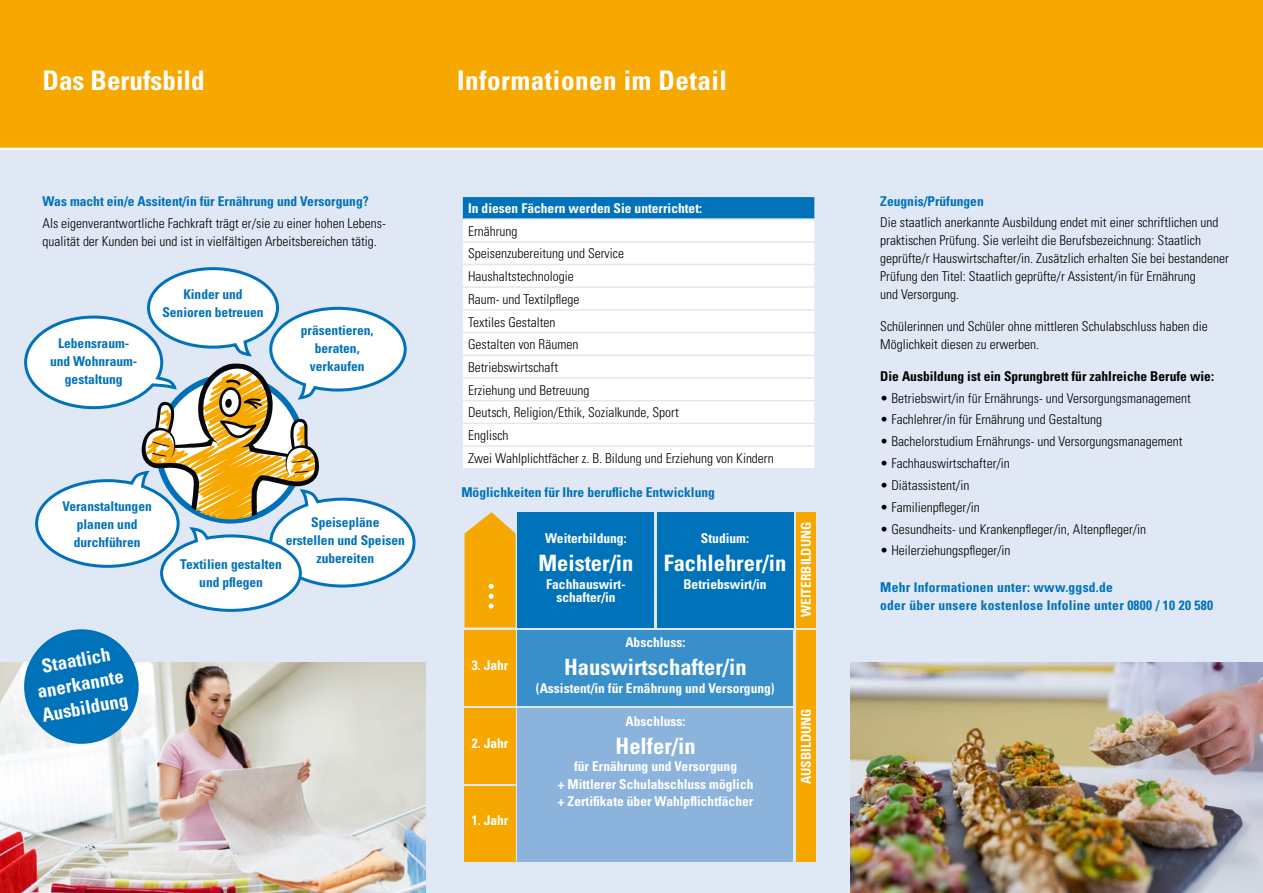
<style>
.page{position:relative;width:1263px;height:893px;background:#fff}
.page>*{position:absolute;margin:0;border:0;box-sizing:border-box;transform-origin:0 0}
.t1{font:700 condensed 27px "Univers";letter-spacing:.02em;color:#fff}
.t2{font:700 condensed 27px "Univers";color:#fff}
.t3{font:700 condensed 22.5px "Univers";color:#fff}
.t4{font:700 condensed 18.9px/24.2px "Univers";color:#fff;text-align:center}
.t5{font:300 condensed 13.5px/22.6px "Univers";color:#000}
.t6{font:700 condensed 13.5px/18px "Univers";color:#0072b9;text-align:center}
.t7{font:700 condensed 13.5px/17.4px "Univers";color:#fff;text-align:center}
.t8{font:700 condensed 13.5px/18px "Univers";letter-spacing:.02em;color:#0072b9}
.t9{font:700 condensed 13.5px "Univers";color:#000}
</style>
<div class="page">
<div style="left:0;top:0;width:1263px;height:149px;background:#f7a800"></div>
<div style="left:0;top:149px;width:1263px;height:744px;background:#dfe8f4"></div>
<img style="left:850px;top:662px;width:413px;height:231px">
<hr style="left:0;top:148px;width:1263px;height:2px;background:#fff">
<div style="left:462px;top:196px;width:353px;height:23px;background:#0072b9"></div>
<div style="left:463px;top:220px;width:351px;height:248px;background:#fff"></div>
<hr style="left:461px;top:196px;width:355px;height:1px;background:#dfe8f4">
<hr style="left:461px;top:218px;width:355px;height:2px;background:#dfe8f4">
<hr style="left:461px;top:241px;width:355px;height:2px;background:#dfe8f4">
<hr style="left:461px;top:264px;width:355px;height:1px;background:#dfe8f4">
<hr style="left:461px;top:286px;width:355px;height:2px;background:#dfe8f4">
<hr style="left:461px;top:309px;width:355px;height:2px;background:#dfe8f4">
<hr style="left:461px;top:332px;width:355px;height:1px;background:#dfe8f4">
<hr style="left:461px;top:354px;width:355px;height:2px;background:#dfe8f4">
<hr style="left:461px;top:377px;width:355px;height:2px;background:#dfe8f4">
<hr style="left:461px;top:400px;width:355px;height:1px;background:#dfe8f4">
<hr style="left:461px;top:423px;width:355px;height:1px;background:#dfe8f4">
<hr style="left:461px;top:445px;width:355px;height:2px;background:#dfe8f4">
<hr style="left:461px;top:197px;width:2px;height:21px;background:#dfe8f4">
<hr style="left:814px;top:197px;width:2px;height:21px;background:#dfe8f4">
<div style="left:518px;top:630px;width:275px;height:76px;background:#388fc9"></div>
<div style="left:518px;top:512px;width:136px;height:115px;background:#0072b9"></div>
<div style="left:657px;top:512px;width:136px;height:115px;background:#0072b9"></div>
<div style="left:464px;top:630px;width:52px;height:76px;background:#f7a800"></div>
<div style="left:518px;top:708px;width:275px;height:83px;background:#8bb3db"></div>
<div style="left:464px;top:708px;width:52px;height:76px;background:#f7a800"></div>
<div style="left:518px;top:787px;width:275px;height:75px;background:#8bb3db"></div>
<div style="left:464px;top:787px;width:52px;height:75px;background:#f7a800"></div>
<div style="left:796px;top:512px;width:20px;height:115px;background:#f7a800"></div>
<div style="left:796px;top:630px;width:20px;height:232px;background:#f7a800"></div>
<svg style="left:464px;top:512px;width:52px;height:115px;background:#f4af1d"></svg>
<svg style="left:24px;top:267px;width:392px;height:345px"></svg>
<img style="left:0;top:662px;width:425px;height:231px">
<div style="left:24px;top:629px;width:115px;height:115px;background:#0072b9;border-radius:50%"></div>
<h1 class="t2" style="left:43px;top:63px;width:163px">Das Berufsbild</h1>
<h1 class="t1" style="left:457px;top:63px;width:271px">Informationen im Detail</h1>
<p class="t6" style="left:43px;top:192px;width:328px">Was macht ein/e Assitent/in für Ernährung und Versorgung?</p>
<p class="t5" style="left:43px;top:214px;width:344px;line-height:18px">Als eigenverantwortliche Fachkraft trägt er/sie zu einer hohen Lebens&shy;qualität der Kunden bei und ist in vielfältigen Arbeitsbereichen tätig.</p>
<p class="t6" style="left:50px;top:334px;width:88px">Lebensraum&shy;und Wohnraum&shy;gestaltung</p>
<p class="t6" style="left:162px;top:285px;width:103px">Kinder und<br>Senioren betreuen</p>
<p class="t6" style="left:301px;top:321px;width:74px">präsentieren, beraten, verkaufen</p>
<p class="t6" style="left:62px;top:497px;width:91px">Veranstaltungen planen und durchführen</p>
<h3 class="t4" style="left:31px;top:656px;width:89px;rotate:-11deg">Staatlich anerkannte<br>Ausbildung</h3>
<p class="t6" style="left:286px;top:513px;width:121px">Speisepläne erstellen und Speisen zubereiten</p>
<p class="t6" style="left:180px;top:555px;width:103px">Textilien gestalten und pflegen</p>
<p class="t7" style="left:468px;top:200px;width:235px">In diesen Fächern werden Sie unterrichtet:</p>
<p class="t5" style="left:468px;top:220px;width:307px">Ernährung<br>Speisenzubereitung und Service<br>Haushaltstechnologie<br>Raum- und Textilpflege<br>Textiles Gestalten<br>Gestalten von Räumen<br>Betriebswirtschaft<br>Erziehung und Betreuung<br>Deutsch, Religion/Ethik, Sozialkunde, Sport<br>Englisch<br>Zwei Wahlplichtfächer z. B. Bildung und Erziehung von Kindern</p>
<p class="t6" style="left:461px;top:484px;width:255px">Möglichkeiten für Ihre berufliche Entwicklung</p>
<p class="t7" style="left:472px;top:657px;width:38px">3. Jahr</p>
<p class="t7" style="left:472px;top:734px;width:38px">2. Jahr</p>
<p class="t7" style="left:472px;top:811px;width:38px">1. Jahr</p>
<p class="t7" style="left:545px;top:529px;width:83px">Weiterbildung:</p>
<h2 class="t3" style="left:538px;top:550px;width:96px">Meister/in</h2>
<p class="t7" style="left:546px;top:577px;width:81px;line-height:13.5px">Fachhauswirt&shy;schafter/in</p>
<p class="t7" style="left:701px;top:529px;width:50px">Studium:</p>
<h2 class="t3" style="left:664px;top:550px;width:124px">Fachlehrer/in</h2>
<p class="t7" style="left:683px;top:575px;width:85px">Betriebswirt/in</p>
<p class="t7" style="left:625px;top:633px;width:61px">Abschluss:</p>
<h2 class="t3" style="left:564px;top:653px;width:184px">Hauswirtschafter/in</h2>
<p class="t7" style="left:536px;top:679px;width:240px">(Assistent/in für Ernährung und Versorgung)</p>
<p class="t7" style="left:626px;top:712px;width:61px">Abschluss:</p>
<h2 class="t3" style="left:616px;top:732px;width:82px">Helfer/in</h2>
<p class="t7" style="left:558px;top:758px;width:197px">für Ernährung und Versorgung<br>+ Mittlerer Schulabschluss möglich + Zertifikate über Wahlpflichtfächer</p>
<p class="t7" style="left:797px;top:617px;width:97px;rotate:-90deg">WEITERBILDUNG</p>
<p class="t7" style="left:797px;top:784px;width:77px;rotate:-90deg">AUSBILDUNG</p>
<p class="t6" style="left:880px;top:192px;width:105px">Zeugnis/Prüfungen</p>
<p class="t5" style="left:880px;top:214px;width:350px;line-height:18px">Die staatlich anerkannte Ausbildung endet mit einer schriftlichen und praktischen Prüfung. Sie verleiht die Berufsbezeichnung: Staatlich geprüfte/r Hauswirtschafter/in. Zusätzlich erhalten Sie bei bestandener Prüfung den Titel: Staatlich geprüfte/r Assistent/in für Ernährung<br>und Versorgung.</p>
<p class="t5" style="left:880px;top:317px;width:329px;line-height:18px">Schülerinnen und Schüler ohne mittleren Schulabschluss haben die<br>Möglichkeit diesen zu erwerben.</p>
<p class="t9" style="left:880px;top:368px;width:335px">Die Ausbildung ist ein Sprungbrett für zahlreiche Berufe wie:</p>
<p class="t5" style="left:880px;top:386px;width:312px">• Betriebswirt/in für Ernährungs- und Versorgungsmanagement</p>
<p class="t5" style="left:880px;top:408px;width:223px">• Fachlehrer/in für Ernährung und Gestaltung</p>
<p class="t5" style="left:880px;top:430px;width:304px">• Bachelorstudium Ernährungs- und Versorgungsmanagement</p>
<p class="t5" style="left:880px;top:452px;width:131px">• Fachhauswirtschafter/in</p>
<p class="t5" style="left:880px;top:474px;width:91px">• Diätassistent/in</p>
<p class="t5" style="left:880px;top:496px;width:101px">• Familienpfleger/in</p>
<p class="t5" style="left:880px;top:518px;width:268px">• Gesundheits- und Krankenpfleger/in, Altenpfleger/in</p>
<p class="t5" style="left:880px;top:539px;width:132px">• Heilerziehungspfleger/in</p>
<p class="t8" style="left:880px;top:578px;width:334px">Mehr Informationen unter: www.ggsd.de<br>oder über unsere kostenlose Infoline unter 0800 / 10 20 580</p>
</div>
